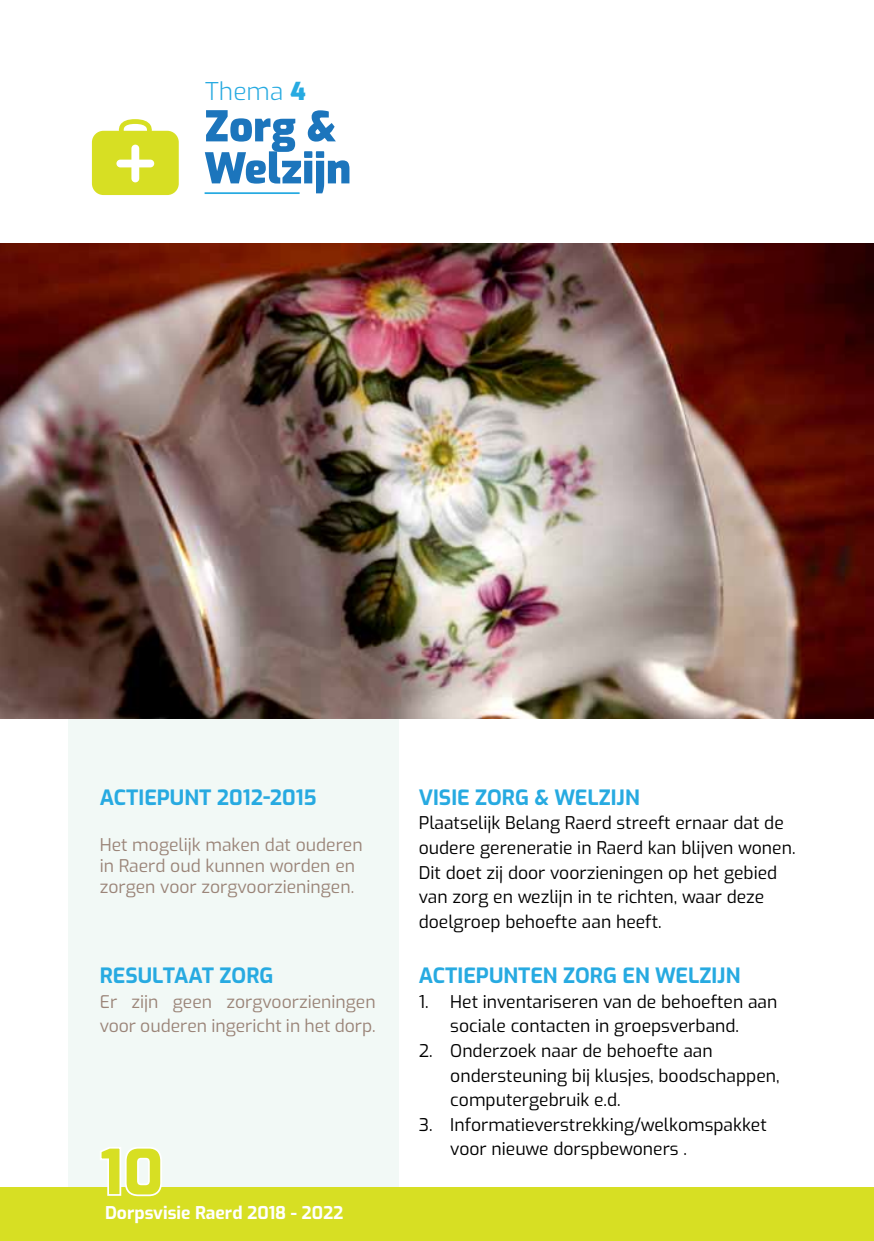
<style>
.page{position:relative;width:874px;height:1241px;background:#fff}
.page>*{position:absolute;margin:0;border:0;box-sizing:border-box;transform-origin:0 0}
.t1{font:300 24.5px "Exo";color:#27aae1}
.t2{font:700 21px "Exo";color:#27aae1}
.t3{font:17.5px/24.5px "Exo";color:#000}
.t4{font:17.5px/21px "Exo";color:#9b8579}
.t5{font:700 17.5px "Exo";color:#fff}
.s1{font-weight:900}
</style>
<div class="page">
<div style="left:68px;top:474px;width:331px;height:766px;background:#f2f9f6"></div>
<div style="left:0;top:1186px;width:873px;height:54px;background:#d7df23"></div>
<img style="left:0;top:243px;width:873px;height:475px">
<svg style="left:205px;top:110px;width:144px;height:83px"></svg>
<hr style="left:204px;top:192px;width:95px;height:2px;background:#27aae1">
<svg style="left:92px;top:119px;width:87px;height:76px"></svg>
<svg style="left:99px;top:1147px;width:64px;height:49px"></svg>
<h1 class="t1" style="left:205px;top:73px;width:102px">Thema <span class="s1">4</span></h1>
<p class="t2" style="left:100px;top:781px;width:218px">ACTIEPUNT 2012-2015</p>
<p class="t4" style="left:100px;top:832px;width:264px">Het mogelijk maken dat ouderen in Raerd oud kunnen worden en zorgen voor zorgvoorzieningen.</p>
<p class="t2" style="left:100px;top:959px;width:175px">RESULTAAT ZORG</p>
<p class="t4" style="left:100px;top:988px;width:277px;line-height:24.5px">Er zijn geen zorgvoorzieningen voor ouderen ingericht in het dorp.</p>
<p class="t5" style="left:105px;top:1198px;width:240px">DORPSVISIE RAERD 2018 - 2022</p>
<p class="t2" style="left:418px;top:781px;width:24px">VISIE</p>
<p class="t2" style="left:475px;top:781px;width:154px">ZORG &amp; WELZIJN</p>
<p class="t3" style="left:418px;top:809px;width:378px">Plaatselijk Belang Raerd streeft ernaar dat de oudere gereneratie in Raerd kan blijven wonen.<br>Dit doet zij door voorzieningen op het gebied van zorg en wezlijn in te richten, waar deze doelgroep behoefte aan heeft.</p>
<p class="t2" style="left:418px;top:959px;width:310px">ACTIEPUNTEN ZORG EN WELZIJN</p>
<p class="t3" style="left:418px;top:988px;width:360px;text-align:center">1. Het inventariseren van de behoeften aan sociale contacten in groepsverband.</p>
<p class="t3" style="left:450px;top:1037px;width:330px;text-indent:-32px">2. Onderzoek naar de behoefte aan ondersteuning bij klusjes, boodschappen, computergebruik e.d.</p>
<p class="t3" style="left:450px;top:1110px;width:318px;text-indent:-32px">3. Informatieverstrekking/welkomspakket voor nieuwe dorspbewoners .</p>
</div>
